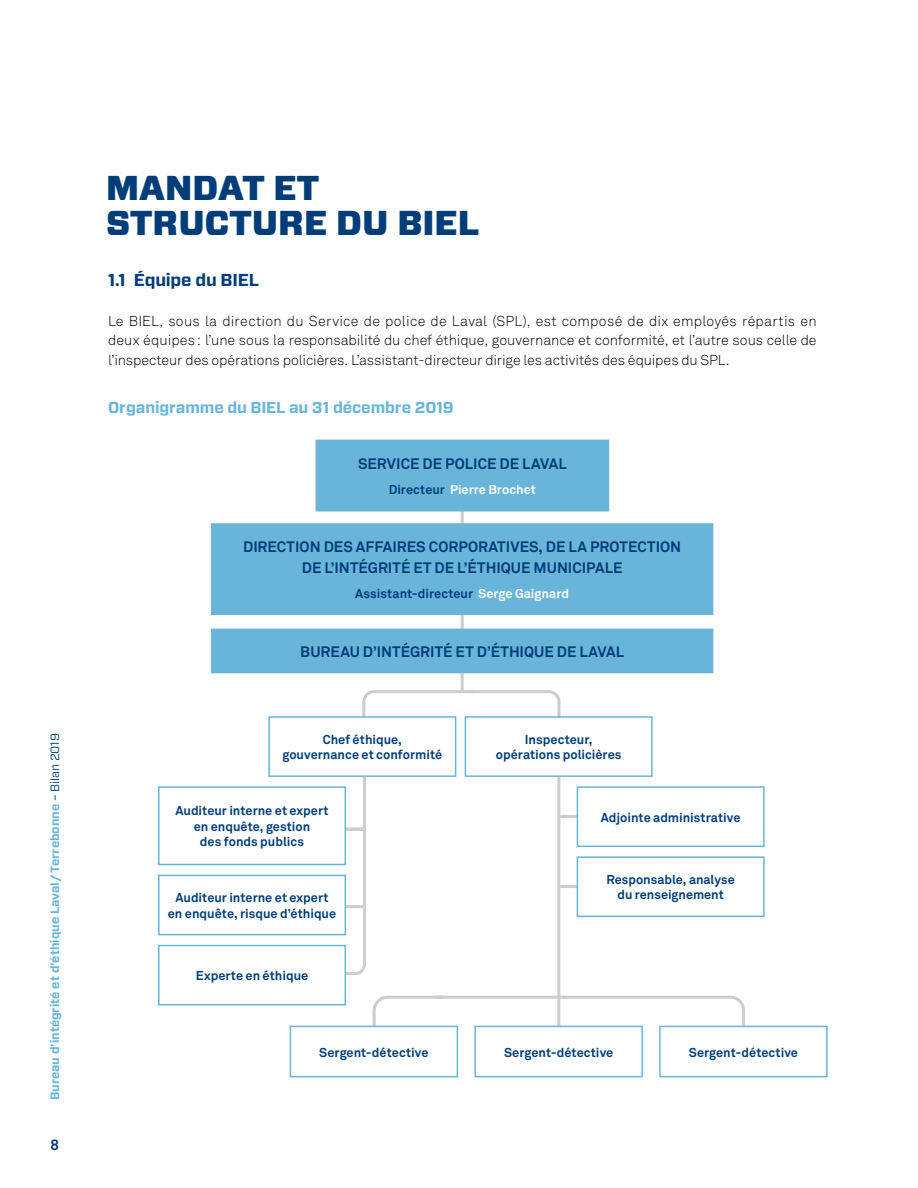
<style>
.page{position:relative;width:918px;height:1188px;background:#fff}
.page>*{position:absolute;margin:0;border:0;box-sizing:border-box;transform-origin:0 0}
.t1{font:900 34.5px/34.5px "Vitesse Sans";color:#003d79}
.t2{font:700 17.25px "Vitesse Sans";letter-spacing:-.015em;color:#003d79}
.t3{font:700 15.75px "Vitesse Sans";letter-spacing:-.005em;color:#69b5da}
.t4{font:700 15px/20.9px "Akkurat Std";color:#003d79;text-align:center}
.t5{font:300 14.25px/19.5px "Akkurat Std";letter-spacing:-.01em;color:#000;text-align:justify}
.t6{font:700 12.75px/15.3px "Akkurat Std";color:#003d79;text-align:center}
.t7{font:700 12.75px "Akkurat Std";color:#fff}
.t8{font:700 12px "Vitesse Sans";color:#69b5da}
.s1{font-weight:400;color:#003d79}
.s2{color:#003d79}
.s3{color:#fff}
</style>
<div class="page">
<svg style="left:461px;top:511px;width:3px;height:12px"></svg>
<hr style="left:461px;top:615px;width:3px;height:14px;background:#cbcdce">
<hr style="left:461px;top:672px;width:3px;height:20px;background:#cbcdce">
<hr style="left:557px;top:777px;width:3px;height:256px;background:#cbcdce">
<hr style="left:558px;top:815px;width:24px;height:3px;background:#cbcdce">
<hr style="left:558px;top:885px;width:24px;height:3px;background:#cbcdce">
<svg style="left:338px;top:777px;width:28px;height:199px"></svg>
<svg style="left:371px;top:994px;width:376px;height:42px"></svg>
<svg style="left:362px;top:689px;width:199px;height:32px"></svg>
<div style="left:316px;top:440px;width:292px;height:71px;background:#69b5da"></div>
<div style="left:212px;top:524px;width:501px;height:90px;background:#69b5da"></div>
<div style="left:211px;top:523px;width:502px;height:92px;border:2px solid #69b5da"></div>
<div style="left:212px;top:629px;width:501px;height:44px;background:#69b5da"></div>
<div style="left:268px;top:716px;width:188px;height:61px;border:2px solid #69b5da"></div>
<div style="left:465px;top:716px;width:188px;height:61px;border:2px solid #69b5da"></div>
<div style="left:577px;top:787px;width:187px;height:59px;background:#fff"></div>
<div style="left:577px;top:786px;width:188px;height:61px;border:2px solid #69b5da"></div>
<div style="left:577px;top:857px;width:187px;height:59px;background:#fff"></div>
<div style="left:577px;top:856px;width:188px;height:61px;border:2px solid #69b5da"></div>
<div style="left:159px;top:946px;width:186px;height:59px;background:#fff"></div>
<div style="left:158px;top:945px;width:188px;height:60px;border:2px solid #69b5da"></div>
<div style="left:290px;top:1026px;width:167px;height:51px;background:#fff"></div>
<div style="left:290px;top:1026px;width:168px;height:51px;border:2px solid #69b5da"></div>
<div style="left:475px;top:1026px;width:167px;height:51px;background:#fff"></div>
<div style="left:474px;top:1026px;width:169px;height:51px;border:2px solid #69b5da"></div>
<div style="left:660px;top:1026px;width:167px;height:51px;background:#fff"></div>
<div style="left:659px;top:1026px;width:169px;height:51px;border:2px solid #69b5da"></div>
<hr style="left:342px;top:828px;width:22px;height:3px;background:#cbcdce">
<hr style="left:342px;top:905px;width:22px;height:3px;background:#cbcdce">
<div style="left:159px;top:787px;width:186px;height:78px;background:#fff"></div>
<div style="left:158px;top:786px;width:188px;height:79px;border:2px solid #69b5da"></div>
<div style="left:159px;top:875px;width:186px;height:60px;background:#fff"></div>
<div style="left:158px;top:875px;width:188px;height:60px;border:2px solid #69b5da"></div>
<p class="t8" style="left:47px;top:1100px;width:369px;rotate:-90deg">Bureau d’intégrité et d’éthique Laval / Terrebonne <span class="s1">– Bilan 2019</span></p>
<p class="t4" style="left:51px;top:1134px;width:10px">8</p>
<h1 class="t1" style="left:106px;top:172px;width:375px">MANDAT ET<br>STRUCTURE DU BIEL</h1>
<h2 class="t2" style="left:108px;top:268px;width:152px">1.1 Équipe du BIEL</h2>
<p class="t5" style="left:108px;top:311px;width:710px">Le BIEL, sous la direction du Service de police de Laval (SPL), est composé de dix employés répartis en deux équipes : l’une sous la responsabilité du chef éthique, gouvernance et conformité, et l’autre sous celle de l’inspecteur des opérations policières. L’assistant-directeur dirige les activités des équipes du SPL.</p>
<p class="t3" style="left:108px;top:397px;width:347px">Organigramme du BIEL au 31 décembre 2019</p>
<p class="t4" style="left:358px;top:453px;width:210px">SERVICE DE POLICE DE LAVAL</p>
<p class="t7" style="left:389px;top:481px;width:149px"><span class="s2">Directeur</span> Pierre Brochet</p>
<p class="t4" style="left:243px;top:537px;width:440px">DIRECTION DES AFFAIRES CORPORATIVES, DE LA PROTECTION<br>DE L’INTÉGRITÉ ET DE L’ÉTHIQUE MUNICIPALE</p>
<p class="t6" style="left:355px;top:585px;width:215px">Assistant-directeur <span class="s3">Serge Gaignard</span></p>
<p class="t4" style="left:300px;top:641px;width:325px">BUREAU D’INTÉGRITÉ ET D’ÉTHIQUE DE LAVAL</p>
<p class="t6" style="left:282px;top:732px;width:161px">Chef éthique,<br>gouvernance et conformité</p>
<p class="t6" style="left:496px;top:732px;width:127px">Inspecteur, opérations policières</p>
<p class="t6" style="left:175px;top:803px;width:155px">Auditeur interne et expert en enquête, gestion<br>des fonds publics</p>
<p class="t6" style="left:168px;top:890px;width:170px">Auditeur interne et expert en enquête, risque d’éthique</p>
<p class="t6" style="left:196px;top:968px;width:114px">Experte en éthique</p>
<p class="t6" style="left:601px;top:809px;width:141px">Adjointe administrative</p>
<p class="t6" style="left:607px;top:872px;width:130px">Responsable, analyse du renseignement</p>
<p class="t6" style="left:319px;top:1044px;width:111px">Sergent-détective</p>
<p class="t6" style="left:504px;top:1044px;width:111px">Sergent-détective</p>
<p class="t6" style="left:689px;top:1044px;width:111px">Sergent-détective</p>
</div>
